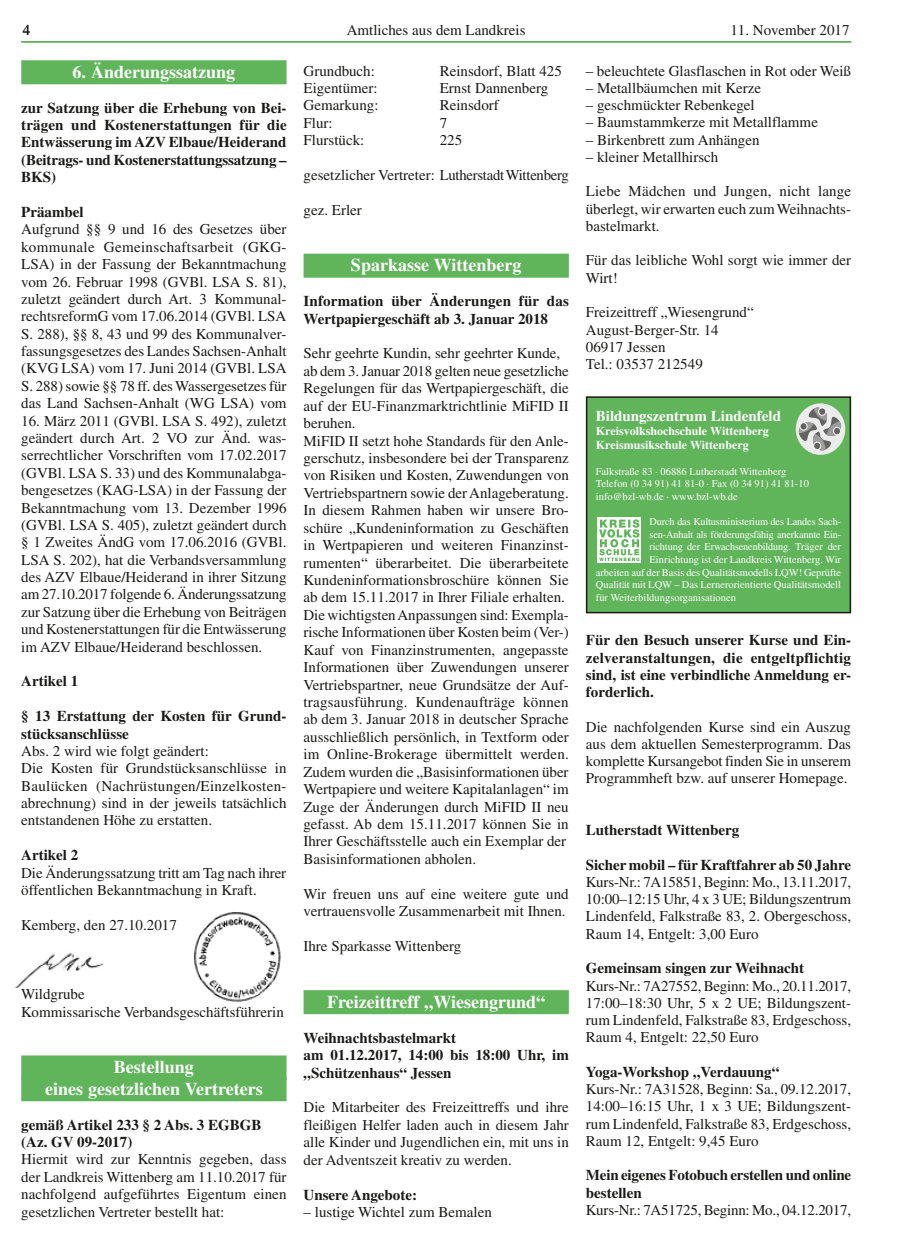
<style>
.page{position:relative;width:915px;height:1234px;background:#fff}
.page>*{position:absolute;margin:0;border:0;box-sizing:border-box;transform-origin:0 0}
.t1{font:700 18px/21.8px "Times";color:#fff;text-align:center}
.t2{font:15px/17.4px "Times";color:#1a1a18;text-align:justify}
.t3{font:700 15px/17.4px "Times";color:#1a1a18}
.t4{font:700 15px "Times";color:#fff}
.t5{font:700 12px/14.4px "Times";color:#fff}
.t6{font:10.5px/12.6px "Times";color:#fff}
</style>
<div class="page">
<hr style="left:21px;top:41px;width:829px;height:2px;background:#60b55a">
<div style="left:586px;top:397px;width:264px;height:215px;background:#60b55a"></div>
<div style="left:585px;top:396px;width:265px;height:217px;border:2px solid #1a1a18"></div>
<div style="left:597px;top:517px;width:43px;height:45px;background:#fff"></div>
<svg style="left:599px;top:519px;width:40px;height:42px"></svg>
<svg style="left:795px;top:403px;width:49px;height:52px"></svg>
<svg style="left:797px;top:406px;width:45px;height:46px"></svg>
<svg style="left:813px;top:442px;width:7px;height:8px"></svg>
<div style="left:812px;top:441px;width:9px;height:9px;border:1px solid #fff;border-radius:3px"></div>
<div style="left:303px;top:253px;width:265px;height:24px;background:#60b55a"></div>
<div style="left:303px;top:989px;width:265px;height:24px;background:#60b55a"></div>
<div style="left:21px;top:60px;width:265px;height:24px;background:#60b55a"></div>
<div style="left:21px;top:1055px;width:265px;height:24px;background:#60b55a"></div>
<div style="left:21px;top:1076px;width:265px;height:24px;background:#60b55a"></div>
<img style="left:193px;top:912px;width:88px;height:90px">
<img style="left:15px;top:953px;width:89px;height:34px">
<p class="t2" style="left:23px;top:21px;width:9px">4</p>
<p class="t2" style="left:346px;top:21px;width:180px">Amtliches aus dem Landkreis</p>
<p class="t2" style="left:730px;top:21px;width:121px">11. November 2017</p>
<p class="t2" style="left:585px;top:62px;width:267px">– beleuchtete Glasflaschen in Rot oder Weiß</p>
<p class="t2" style="left:585px;top:79px;width:177px">– Metallbäumchen mit Kerze</p>
<p class="t2" style="left:585px;top:96px;width:170px">– geschmückter Rebenkegel</p>
<p class="t2" style="left:585px;top:113px;width:233px">– Baumstammkerze mit Metallflamme</p>
<p class="t2" style="left:585px;top:131px;width:175px">– Birkenbrett zum Anhängen</p>
<p class="t2" style="left:585px;top:148px;width:134px">– kleiner Metallhirsch</p>
<p class="t2" style="left:585px;top:183px;width:267px">Liebe Mädchen und Jungen, nicht lange überlegt, wir erwarten euch zum Weihnachts&shy;bastelmarkt.</p>
<p class="t2" style="left:585px;top:252px;width:267px">Für das leibliche Wohl sorgt wie immer der<br>Wirt!</p>
<p class="t2" style="left:585px;top:303px;width:169px;text-align:left">Freizeittreff „Wiesengrund“<br>August-Berger-Str. 14<br>06917 Jessen<br>Tel.: 03537 212549</p>
<p class="t1" style="left:73px;top:61px;width:164px">6. Änderungssatzung</p>
<p class="t3" style="left:21px;top:99px;width:267px;text-align:justify">zur Satzung über die Erhebung von Bei&shy;trägen und Kostenerstattungen für die Entwässerung im AZV Elbaue/Heiderand (Beitrags- und Kostenerstattungssatzung – BKS)</p>
<p class="t3" style="left:21px;top:203px;width:64px">Präambel</p>
<p class="t2" style="left:21px;top:220px;width:267px">Aufgrund §§ 9 und 16 des Gesetzes über kommunale Gemeinschaftsarbeit (GKG-LSA) in der Fassung der Bekanntmachung vom 26. Februar 1998 (GVBl. LSA S. 81), zuletzt geändert durch Art. 3 Kommunal&shy;rechtsreformG vom 17.06.2014 (GVBl. LSA S. 288), §§ 8, 43 und 99 des Kommunalver&shy;fassungsgesetzes des Landes Sachsen-Anhalt (KVG LSA) vom 17. Juni 2014 (GVBl. LSA S. 288) sowie §§ 78 ff. des Wassergesetzes für das Land Sachsen-Anhalt (WG LSA) vom</p>
<p class="t2" style="left:21px;top:411px;width:267px">16. März 2011 (GVBl. LSA S. 492), zuletzt geändert durch Art. 2 VO zur Änd. was&shy;serrechtlicher Vorschriften vom 17.02.2017 (GVBl. LSA S. 33) und des Kommunalabga&shy;bengesetzes (KAG-LSA) in der Fassung der Bekanntmachung vom 13. Dezember 1996 (GVBl. LSA S. 405), zuletzt geändert durch § 1 Zweites ÄndG vom 17.06.2016 (GVBl.<br>LSA S. 202), hat die Verbandsversammlung des AZV Elbaue/Heiderand in ihrer Sitzung am 27.10.2017 folgende 6. Änderungssatzung zur Satzung über die Erhebung von Beiträgen und Kostenerstattungen für die Entwässerung im AZV Elbaue/Heiderand beschlossen.</p>
<p class="t3" style="left:21px;top:672px;width:59px">Artikel 1</p>
<p class="t3" style="left:21px;top:707px;width:267px">§ 13 Erstattung der Kosten für Grund&shy;stücksanschlüsse</p>
<p class="t2" style="left:21px;top:742px;width:267px;text-align:left">Abs. 2 wird wie folgt geändert:<br>Die Kosten für Grundstücksanschlüsse in Baulücken (Nachrüstungen/Einzelkosten&shy;abrechnung) sind in der jeweils tatsächlich entstandenen Höhe zu erstatten.</p>
<p class="t3" style="left:21px;top:846px;width:59px">Artikel 2</p>
<p class="t2" style="left:21px;top:863px;width:266px">Die Änderungssatzung tritt am Tag nach ihrer öffentlichen Bekanntmachung in Kraft.</p>
<p class="t2" style="left:21px;top:915px;width:157px">Kemberg, den 27.10.2017</p>
<p class="t2" style="left:303px;top:62px;width:73px">Grundbuch:</p>
<p class="t2" style="left:439px;top:62px;width:124px">Reinsdorf, Blatt 425</p>
<p class="t2" style="left:303px;top:79px;width:76px">Eigentümer:</p>
<p class="t2" style="left:439px;top:79px;width:110px">Ernst Dannenberg</p>
<p class="t2" style="left:303px;top:97px;width:76px">Gemarkung:</p>
<p class="t2" style="left:439px;top:97px;width:61px">Reinsdorf</p>
<p class="t2" style="left:303px;top:114px;width:31px">Flur:</p>
<p class="t2" style="left:439px;top:114px;width:9px">7</p>
<p class="t2" style="left:303px;top:131px;width:62px">Flurstück:</p>
<p class="t2" style="left:439px;top:131px;width:24px">225</p>
<p class="t2" style="left:303px;top:166px;width:267px">gesetzlicher Vertreter: Lutherstadt Wittenberg</p>
<p class="t2" style="left:303px;top:201px;width:60px">gez. Erler</p>
<p class="t1" style="left:351px;top:254px;width:172px">Sparkasse Wittenberg</p>
<p class="t3" style="left:303px;top:292px;width:267px">Information über Änderungen für das<br>Wertpapiergeschäft ab 3. Januar 2018</p>
<p class="t2" style="left:303px;top:344px;width:267px;text-align:left">Sehr geehrte Kundin, sehr geehrter Kunde, ab dem 3. Januar 2018 gelten neue gesetzliche Regelungen für das Wertpapiergeschäft, die auf der EU-Finanzmarktrichtlinie MiFID II beruhen.<br>MiFID II setzt hohe Standards für den Anle&shy;gerschutz, insbesondere bei der Transparenz von Risiken und Kosten, Zuwendungen von Vertriebspartnern sowie der Anlageberatung.<br>In diesem Rahmen haben wir unsere Bro&shy;schüre „Kundeninformation zu Geschäften in Wertpapieren und weiteren Finanzinst&shy;rumenten“ überarbeitet. Die überarbeitete Kundeninformationsbroschüre können Sie ab dem 15.11.2017 in Ihrer Filiale erhalten.<br>Die wichtigsten Anpassungen sind: Exempla&shy;rische Informationen über Kosten beim (Ver-)<br>Kauf von Finanzinstrumenten, angepasste Informationen über Zuwendungen unserer Vertriebspartner, neue Grundsätze der Auf&shy;tragsausführung. Kundenaufträge können ab dem 3. Januar 2018 in deutscher Sprache ausschließlich persönlich, in Textform oder im Online-Brokerage übermittelt werden.<br>Zudem wurden die „Basisinformationen über Wertpapiere und weitere Kapitalanlagen“ im Zuge der Änderungen durch MiFID II neu gefasst. Ab dem 15.11.2017 können Sie in Ihrer Geschäftsstelle auch ein Exemplar der Basisinformationen abholen.</p>
<p class="t2" style="left:303px;top:884px;width:267px">Wir freuen uns auf eine weitere gute und vertrauensvolle Zusammenarbeit mit Ihnen.</p>
<p class="t2" style="left:303px;top:937px;width:159px">Ihre Sparkasse Wittenberg</p>
<p class="t4" style="left:595px;top:406px;width:186px">Bildungszentrum Lindenfeld</p>
<p class="t5" style="left:595px;top:423px;width:174px">Kreisvolkshochschule Wittenberg<br>Kreismusikschule Wittenberg</p>
<p class="t6" style="left:595px;top:464px;width:214px">Falkstraße 83 · 06886 Lutherstadt Wittenberg<br>Telefon (0 34 91) 41 81-0 · Fax (0 34 91) 41 81-10 info@bzl-wb.de · www.bzl-wb.de</p>
<p class="t6" style="left:649px;top:515px;width:193px">Durch das Kultusministerium des Landes Sach-</p>
<p class="t6" style="left:649px;top:527px;width:193px">sen-Anhalt als förderungsfähig anerkannte Ein-</p>
<p class="t6" style="left:649px;top:540px;width:193px">richtung der Erwachsenenbildung. Träger der</p>
<p class="t6" style="left:649px;top:553px;width:193px">Einrichtung ist der Landkreis Wittenberg. Wir</p>
<p class="t6" style="left:595px;top:565px;width:247px">arbeiten auf der Basis des Qualitätsmodells LQW! Geprüfte</p>
<p class="t6" style="left:595px;top:578px;width:247px">Qualität mit LQW – Das Lernerorientierte Qualitätsmodell</p>
<p class="t6" style="left:595px;top:590px;width:142px">für Weiterbildungsorganisationen</p>
<p class="t3" style="left:585px;top:631px;width:267px;text-align:justify">Für den Besuch unserer Kurse und Ein&shy;zelveranstaltungen, die entgeltpflichtig sind, ist eine verbindliche Anmeldung er&shy;forderlich.</p>
<p class="t2" style="left:585px;top:717px;width:267px">Die nachfolgenden Kurse sind ein Auszug aus dem aktuellen Semesterprogramm. Das komplette Kursangebot finden Sie in unserem Programmheft bzw. auf unserer Homepage.</p>
<p class="t3" style="left:585px;top:820px;width:155px">Lutherstadt Wittenberg</p>
<p class="t3" style="left:585px;top:855px;width:267px">Sicher mobil – für Kraftfahrer ab 50 Jahre</p>
<p class="t2" style="left:585px;top:873px;width:267px">Kurs-Nr.: 7A15851, Beginn: Mo., 13.11.2017, 10:00–12:15 Uhr, 4 x 3 UE; Bildungszentrum Lindenfeld, Falkstraße 83, 2. Obergeschoss, Raum 14, Entgelt: 3,00 Euro</p>
<p class="t3" style="left:585px;top:958px;width:220px">Gemeinsam singen zur Weihnacht</p>
<p class="t2" style="left:585px;top:976px;width:267px">Kurs-Nr.: 7A27552, Beginn: Mo., 20.11.2017, 17:00–18:30 Uhr, 5 x 2 UE; Bildungszent&shy;rum Lindenfeld, Falkstraße 83, Erdgeschoss, Raum 4, Entgelt: 22,50 Euro</p>
<p class="t3" style="left:585px;top:1062px;width:195px">Yoga-Workshop „Verdauung“</p>
<p class="t2" style="left:585px;top:1080px;width:267px">Kurs-Nr.: 7A31528, Beginn: Sa., 09.12.2017, 14:00–16:15 Uhr, 1 x 3 UE; Bildungszent&shy;rum Lindenfeld, Falkstraße 83, Erdgeschoss, Raum 12, Entgelt: 9,45 Euro</p>
<p class="t3" style="left:585px;top:1166px;width:267px">Mein eigenes Fotobuch erstellen und online bestellen</p>
<p class="t2" style="left:585px;top:1200px;width:267px">Kurs-Nr.: 7A51725, Beginn: Mo., 04.12.2017,</p>
<p class="t2" style="left:21px;top:985px;width:264px">Wildgrube<br>Kommissarische Verbandsgeschäftsführerin</p>
<p class="t1" style="left:327px;top:990px;width:219px">Freizeittreff „Wiesengrund“</p>
<p class="t3" style="left:303px;top:1028px;width:267px">Weihnachtsbastelmarkt<br>am 01.12.2017, 14:00 bis 18:00 Uhr, im „Schützenhaus“ Jessen</p>
<p class="t2" style="left:303px;top:1098px;width:267px">Die Mitarbeiter des Freizeittreffs und ihre fleißigen Helfer laden auch in diesem Jahr alle Kinder und Jugendlichen ein, mit uns in der Adventszeit kreativ zu werden.</p>
<p class="t3" style="left:303px;top:1185px;width:115px">Unsere Angebote:</p>
<p class="t2" style="left:303px;top:1202px;width:190px">– lustige Wichtel zum Bemalen</p>
<p class="t1" style="left:45px;top:1055px;width:219px">Bestellung<br>eines gesetzlichen Vertreters</p>
<p class="t3" style="left:21px;top:1115px;width:242px">gemäß Artikel 233 § 2 Abs. 3 EGBGB (Az. GV 09-2017)</p>
<p class="t2" style="left:21px;top:1150px;width:267px">Hiermit wird zur Kenntnis gegeben, dass der Landkreis Wittenberg am 11.10.2017 für nachfolgend aufgeführtes Eigentum einen gesetzlichen Vertreter bestellt hat:</p>
</div>
